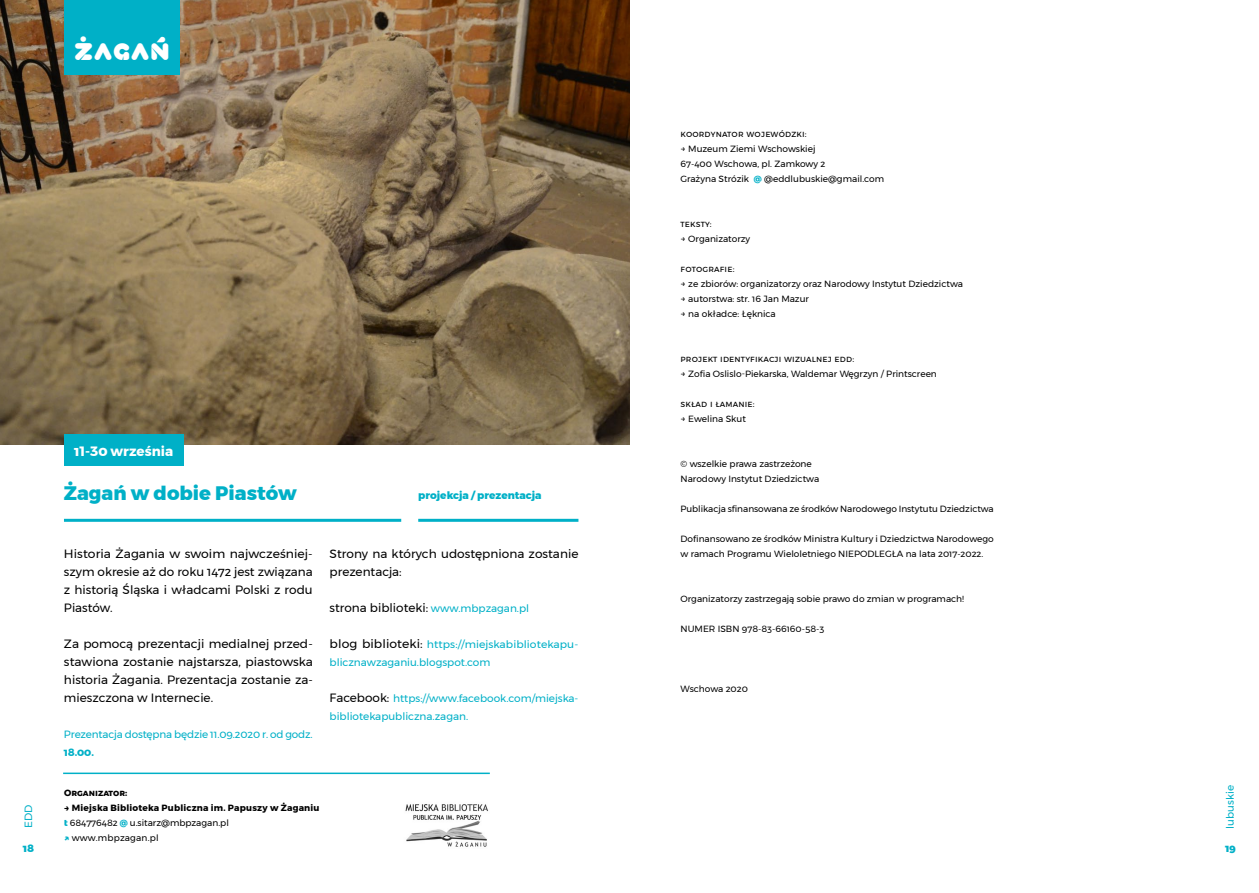
<style>
.page{position:relative;width:1259px;height:893px;background:#fff}
.page>*{position:absolute;margin:0;border:0;box-sizing:border-box;transform-origin:0 0}
.t1{font:24px "Play Solid";color:#fff}
.t2{font:800 19.5px "Montserrat";color:#00b0c7}
.t3{font:700 13.5px "Montserrat";color:#fff}
.t4{font:12px/18px "Montserrat";color:#000;text-align:justify}
.t5{font:10.5px/18px "Montserrat";color:#00b0c7}
.t6{font:800 10.5px "Montserrat";color:#00b0c7}
.t7{font:700 10.5px "Montserrat";color:#00b0c7}
.t8{font:9px/15px "Montserrat";color:#000}
.t9{font:700 9px/15px "Montserrat";letter-spacing:.02em;color:#000}
.t10{font:9px "Montserrat";letter-spacing:.035em;color:#000}
.t11{font:9px "Montserrat";letter-spacing:.025em;color:#000}
.t12{font:9px "Montserrat";letter-spacing:.05em;color:#000}
.t13{font:700 9px "Montserrat";color:#000}
.s1{font-size:10.5px;color:#00b0c7}
.s2{font-size:12px;color:#000}
.s3{font-weight:800;color:#00b0c7}
.s4{font-weight:400}
</style>
<div class="page">
<img style="left:0;top:0;width:629px;height:444px">
<div style="left:64px;top:0;width:115px;height:75px;background:#00b0c7"></div>
<hr style="left:63px;top:773px;width:427px;height:1px;background:#00b0c7">
<hr style="left:418px;top:519px;width:160px;height:3px;background:#00b0c7">
<hr style="left:64px;top:519px;width:337px;height:3px;background:#00b0c7">
<img style="left:405px;top:804px;width:83px;height:43px">
<div style="left:64px;top:434px;width:119px;height:31px;background:#00b0c7"></div>
<h1 class="t1" style="left:74px;top:37px;width:98px">ŻAGAŃ</h1>
<p class="t5" style="left:19px;top:828px;width:25px;rotate:-90deg">EDD</p>
<h3 class="t3" style="left:74px;top:440px;width:100px">11-30 września</h3>
<h2 class="t2" style="left:64px;top:477px;width:235px">Żagań w dobie Piastów</h2>
<p class="t6" style="left:418px;top:487px;width:125px">projekcja / prezentacja</p>
<h3 class="t4" style="left:64px;top:545px;width:250px">Historia Żagania w swoim najwcześniej&shy;szym okresie aż do roku 1472 jest związana z historią Śląska i władcami Polski z rodu Piastów.</h3>
<h3 class="t4" style="left:64px;top:635px;width:250px">Za pomocą prezentacji medialnej przed&shy;stawiona zostanie najstarsza, piastowska historia Żagania. Prezentacja zostanie za&shy;mieszczona w Internecie.</h3>
<p class="t5" style="left:64px;top:725px;width:250px">Prezentacja dostępna będzie 11.09.2020 r. od godz.</p>
<p class="t7" style="left:64px;top:744px;width:31px">18.00.</p>
<h3 class="t4" style="left:330px;top:545px;width:250px">Strony na których udostępniona zostanie prezentacja:</h3>
<h3 class="t4" style="left:330px;top:599px;width:201px">strona biblioteki: <span class="s1">www.mbpzagan.pl</span></h3>
<p class="t5" style="left:330px;top:635px;width:250px"><span class="s2">blog biblioteki:</span> https://miejskabibliotekapu&shy;blicznawzaganiu.blogspot.com</p>
<p class="t5" style="left:330px;top:689px;width:250px"><span class="s2">Facebook:</span> https://www.facebook.com/miejska&shy;bibliotekapubliczna.zagan.</p>
<p class="t13" style="left:64px;top:785px;width:65px">Organizator:</p>
<p class="t9" style="left:64px;top:800px;width:257px">→ Miejska Biblioteka Publiczna im. Papuszy w Żaganiu <span class="s3">t</span> <span class="s4">684776482</span> <span class="s3">@</span> <span class="s4">u.sitarz@mbpzagan.pl<br></span><span class="s3">↗</span> <span class="s4">www.mbpzagan.pl</span></p>
<p class="t11" style="left:680px;top:127px;width:128px">koordynator wojewódzki:</p>
<p class="t8" style="left:680px;top:141px;width:205px">→ Muzeum Ziemi Wschowskiej<br>67-400 Wschowa, pl. Zamkowy 2<br>Grażyna Strózik <span class="s3">@</span> @eddlubuskie@gmail.com</p>
<p class="t8" style="left:680px;top:216px;width:33px">teksty:</p>
<p class="t8" style="left:680px;top:231px;width:71px">→ Organizatorzy</p>
<p class="t8" style="left:680px;top:261px;width:56px">fotografie:</p>
<p class="t8" style="left:680px;top:276px;width:284px">→ ze zbiorów: organizatorzy oraz Narodowy Instytut Dziedzictwa</p>
<p class="t8" style="left:680px;top:291px;width:130px">→ autorstwa: str. 16 Jan Mazur</p>
<p class="t8" style="left:680px;top:306px;width:97px">→ na okładce: Łęknica</p>
<p class="t10" style="left:680px;top:352px;width:175px">projekt identyfikacji wizualnej edd:</p>
<p class="t8" style="left:680px;top:366px;width:258px">→ Zofia Oslislo-Piekarska, Waldemar Węgrzyn / Printscreen</p>
<p class="t12" style="left:680px;top:397px;width:76px">skład i łamanie:</p>
<p class="t8" style="left:680px;top:411px;width:67px">→ Ewelina Skut</p>
<p class="t8" style="left:680px;top:456px;width:140px">© wszelkie prawa zastrzeżone<br>Narodowy Instytut Dziedzictwa</p>
<p class="t8" style="left:680px;top:501px;width:315px">Publikacja sfinansowana ze środków Narodowego Instytutu Dziedzictwa</p>
<p class="t8" style="left:680px;top:531px;width:315px">Dofinansowano ze środków Ministra Kultury i Dziedzictwa Narodowego w ramach Programu Wieloletniego NIEPODLEGŁA na lata 2017-2022.</p>
<p class="t8" style="left:680px;top:591px;width:285px">Organizatorzy zastrzegają sobie prawo do zmian w programach!</p>
<p class="t8" style="left:680px;top:621px;width:145px">NUMER ISBN 978-83-66160-58-3</p>
<p class="t8" style="left:680px;top:681px;width:69px">Wschowa 2020</p>
<p class="t5" style="left:1220px;top:829px;width:45px;rotate:-90deg">lubuskie</p>
<p class="t6" style="left:23px;top:840px;width:13px">18</p>
<p class="t6" style="left:1225px;top:840px;width:12px">19</p>
</div>
